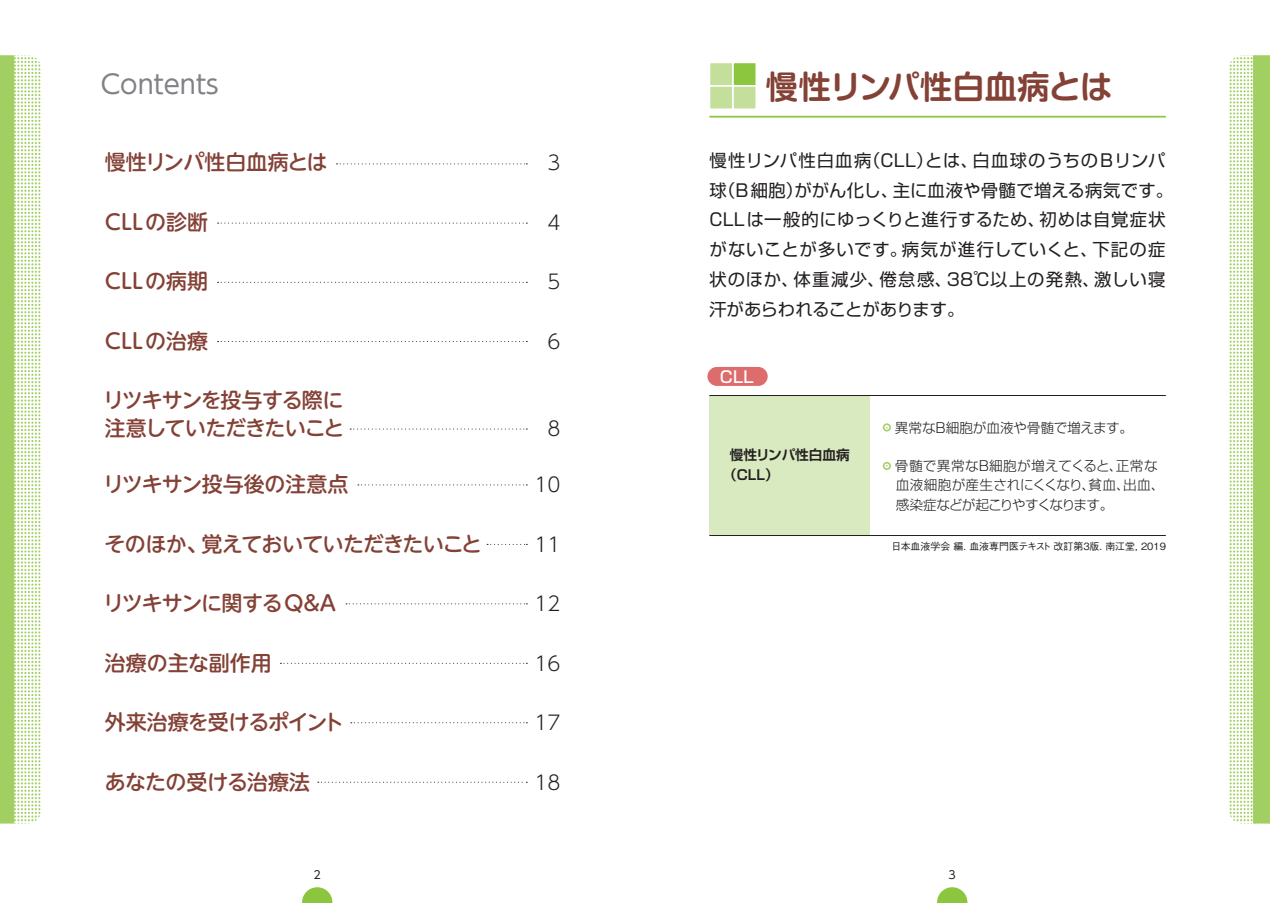
<style>
.page{position:relative;width:1270px;height:903px;background:#fff}
.page>*{position:absolute;margin:0;border:0;box-sizing:border-box;transform-origin:0 0}
.t1{font:700 32.2px "Shin M Go Pro De";letter-spacing:-.015em;color:#844136}
.t2{font:26.07px "UD Shin Go Pro";color:#808285}
.t3{font:500 21px "UD Shin M Go Pro";letter-spacing:-.025em;color:#844136}
.t4{font:500 21px/28px "UD Shin M Go Pro";letter-spacing:-.05em;color:#844136}
.t5{font:500 21px "UD Shin M Go Pro";letter-spacing:-.005em;color:#844136}
.t6{font:300 19.78px "UD Shin Go Pro";color:#231f20}
.t7{font:17.32px/29.8px "Shin Go Pro";letter-spacing:.025em;color:#231f20}
.t8{font:500 16.1px "Shin Go Pro";color:#fff}
.t9{font:300 13.65px/19.2px "Shin Go Pro";letter-spacing:-.01em;color:#231f20}
.t10{font:700 13.65px/19.2px "Shin Go Pro De";color:#231f20}
.t11{font:11.2px "UD Shin Go Pro";color:#231f20}
.t12{font:500 9.97px "Gothic BBB Pro";color:#231f20}
.s1{color:#a8d26c}
</style>
<div class="page">
<svg style="left:14px;top:55px;width:26px;height:768px"></svg>
<div style="left:0;top:55px;width:14px;height:768px;background:#a2cf62"></div>
<svg style="left:337px;top:163px;width:190px;height:1px"></svg>
<svg style="left:218px;top:223px;width:309px;height:1px"></svg>
<svg style="left:218px;top:282px;width:309px;height:1px"></svg>
<svg style="left:218px;top:341px;width:309px;height:1px"></svg>
<svg style="left:346px;top:603px;width:181px;height:1px"></svg>
<svg style="left:280px;top:663px;width:247px;height:1px"></svg>
<svg style="left:318px;top:782px;width:209px;height:1px"></svg>
<svg style="left:351px;top:722px;width:176px;height:1px"></svg>
<svg style="left:350px;top:429px;width:177px;height:1px"></svg>
<svg style="left:358px;top:484px;width:169px;height:1px"></svg>
<svg style="left:487px;top:544px;width:40px;height:1px"></svg>
<svg style="left:302px;top:887px;width:30px;height:16px"></svg>
<div style="left:709px;top:62px;width:24px;height:24px;background:#c4df9b"></div>
<div style="left:708px;top:61px;width:26px;height:26px;border:2px solid #fff"></div>
<div style="left:709px;top:86px;width:24px;height:23px;background:#c4df9b"></div>
<div style="left:708px;top:85px;width:26px;height:25px;border:2px solid #fff"></div>
<div style="left:733px;top:62px;width:23px;height:24px;background:#8bc63e"></div>
<div style="left:732px;top:61px;width:25px;height:26px;border:2px solid #fff"></div>
<div style="left:733px;top:86px;width:23px;height:23px;background:#c4df9b"></div>
<div style="left:732px;top:85px;width:25px;height:25px;border:2px solid #fff"></div>
<hr style="left:709px;top:116px;width:457px;height:2px;background:#8bc63e">
<div style="left:709px;top:395px;width:161px;height:140px;background:#d9eac1"></div>
<div style="left:883px;top:423px;width:8px;height:8px;border:7px solid #a8d26c;border-radius:50%"></div>
<div style="left:883px;top:462px;width:8px;height:8px;border:7px solid #a8d26c;border-radius:50%"></div>
<div style="left:707px;top:367px;width:61px;height:19px;background:#dd6c6d;border-radius:9px"></div>
<hr style="left:709px;top:395px;width:457px;height:1px;background:#231f20">
<hr style="left:709px;top:535px;width:457px;height:1px;background:#231f20">
<svg style="left:1230px;top:55px;width:23px;height:768px"></svg>
<div style="left:1253px;top:55px;width:17px;height:768px;background:#a2cf62"></div>
<svg style="left:937px;top:887px;width:30px;height:16px"></svg>
<h2 class="t2" style="left:101px;top:63px;width:120px">Contents</h2>
<p class="t3" style="left:105px;top:145px;width:224px">慢性リンパ性白血病とは</p>
<p class="t3" style="left:105px;top:205px;width:105px">CLLの診断</p>
<p class="t3" style="left:105px;top:264px;width:105px">CLLの病期</p>
<p class="t3" style="left:105px;top:324px;width:105px">CLLの治療</p>
<p class="t4" style="left:103px;top:385px;width:243px">リツキサンを投与する際に注意していただきたいこと</p>
<p class="t5" style="left:103px;top:467px;width:247px">リツキサン投与後の注意点</p>
<p class="t3" style="left:104px;top:527px;width:379px">そのほか、覚えておいていただきたいこと</p>
<p class="t4" style="left:103px;top:588px;width:234px">リツキサンに関するQ＆A</p>
<p class="t5" style="left:105px;top:646px;width:168px">治療の主な副作用</p>
<p class="t4" style="left:105px;top:707px;width:241px">外来治療を受けるポイント</p>
<p class="t3" style="left:105px;top:765px;width:207px">あなたの受ける治療法</p>
<p class="t6" style="left:548px;top:147px;width:15px">3</p>
<p class="t6" style="left:548px;top:206px;width:15px">4</p>
<p class="t6" style="left:548px;top:266px;width:15px">5</p>
<p class="t6" style="left:548px;top:325px;width:15px">6</p>
<p class="t6" style="left:548px;top:413px;width:15px">8</p>
<p class="t6" style="left:534px;top:469px;width:28px">10</p>
<p class="t6" style="left:534px;top:528px;width:28px">11</p>
<p class="t6" style="left:534px;top:588px;width:28px">12</p>
<p class="t6" style="left:534px;top:647px;width:28px">16</p>
<p class="t6" style="left:534px;top:707px;width:28px">17</p>
<p class="t6" style="left:534px;top:766px;width:28px">18</p>
<h1 class="t1" style="left:766px;top:61px;width:348px">慢性リンパ性白血病とは</h1>
<p class="t7" style="left:709px;top:143px;width:465px">慢性リンパ性白血病（CLL）とは、白血球のうちのBリンパ球（B細胞）ががん化し、主に血液や骨髄で増える病気です。<br>CLLは一般的にゆっくりと進行するため、初めは自覚症状がないことが多いです。病気が進行していくと、下記の症状のほか、体重減少、倦怠感、38℃以上の発熱、激しい寝汗があらわれることがあります。</p>
<p class="t8" style="left:720px;top:363px;width:35px">CLL</p>
<p class="t10" style="left:723px;top:444px;width:128px;text-indent:7px">慢性リンパ性白血病（CLL）</p>
<p class="t9" style="left:880px;top:416px;width:255px"><span class="s1">・</span>異常なB細胞が血液や骨髄で増えます。</p>
<p class="t9" style="left:896px;top:455px;width:270px;text-indent:-16px"><span class="s1">・</span>骨髄で異常なB細胞が増えてくると、正常な血液細胞が産生されにくくなり、貧血、出血、感染症などが起こりやすくなります。</p>
<p class="t12" style="left:892px;top:538px;width:276px">日本血液学会 編. 血液専門医テキスト 改訂第3版. 南江堂, 2019</p>
<p class="t11" style="left:314px;top:866px;width:9px">2</p>
<p class="t11" style="left:949px;top:866px;width:9px">3</p>
</div>
